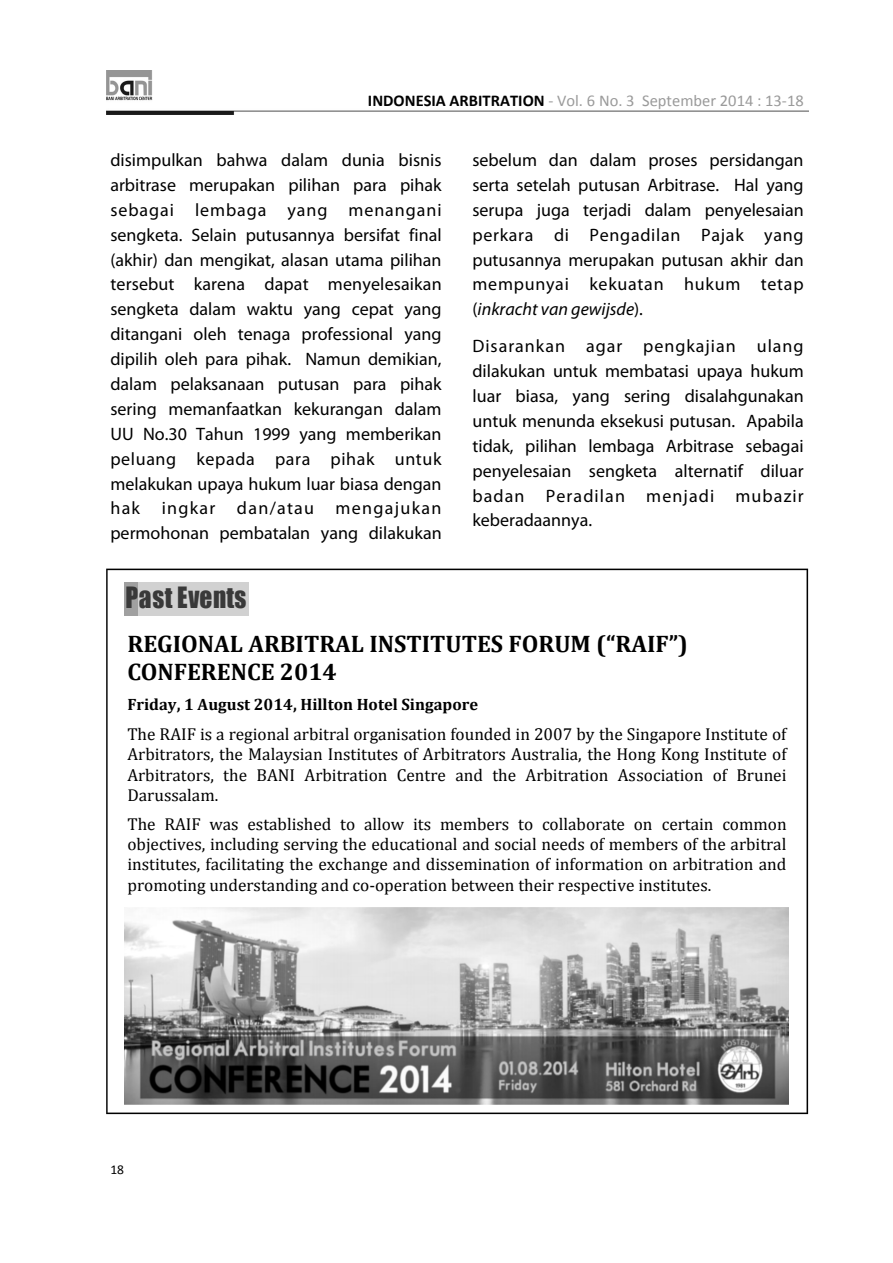
<style>
.page{position:relative;width:893px;height:1263px;background:#fff}
.page>*{position:absolute;margin:0;border:0;box-sizing:border-box;transform-origin:0 0}
.t1{font:27px "Impact";letter-spacing:.02em;color:#393939;scale:.94 1}
.t2{font:700 24px/28.2px "Cambria";color:#000}
.t3{font:18px/24.9px "Myriad Pro";letter-spacing:.005em;color:#000;text-align:justify}
.t4{font:17.25px/20.2px "Cambria";color:#000;text-align:justify}
.t5{font:16.5px "Calibri";color:#9a9a9a}
.t6{font:700 16.5px "Cambria";color:#000}
.t7{font:13.5px "Calibri";color:#000}
.s1{font-weight:700;color:#000}
.s2{font-style:italic}
</style>
<div class="page">
<img style="left:106px;top:71px;width:702px;height:44px">
<svg style="left:106px;top:569px;width:702px;height:545px"></svg>
<div style="left:124px;top:582px;width:15px;height:34px;background:#a0a0a0"></div>
<div style="left:139px;top:582px;width:110px;height:34px;background:#d1d1d1"></div>
<img style="left:124px;top:908px;width:664px;height:196px">
<p class="t5" style="left:368px;top:94px;width:437px"><span class="s1">INDONESIA ARBITRATION</span> ‐ Vol. 6 No. 3 September 2014 : 13‐18</p>
<p class="t3" style="left:110px;top:149px;width:333px">disimpulkan bahwa dalam dunia bisnis arbitrase merupakan pilihan para pihak sebagai lembaga yang menangani sengketa. Selain putusannya bersifat final (akhir) dan mengikat, alasan utama pilihan tersebut karena dapat menyelesaikan sengketa dalam waktu yang cepat yang ditangani oleh tenaga professional yang dipilih oleh para pihak. Namun demikian, dalam pelaksanaan putusan para pihak sering memanfaatkan kekurangan dalam UU No.30 Tahun 1999 yang memberikan peluang kepada para pihak untuk melakukan upaya hukum luar biasa dengan hak ingkar dan/atau mengajukan permohonan pembatalan yang dilakukan</p>
<p class="t3" style="left:472px;top:149px;width:333px">sebelum dan dalam proses persidangan serta setelah putusan Arbitrase. Hal yang serupa juga terjadi dalam penyelesaian perkara di Pengadilan Pajak yang putusannya merupakan putusan akhir dan mempunyai kekuatan hukum tetap (<span class="s2">inkracht van gewijsde</span>).</p>
<p class="t3" style="left:472px;top:335px;width:333px">Disarankan agar pengkajian ulang dilakukan untuk membatasi upaya hukum luar biasa, yang sering disalahgunakan untuk menunda eksekusi putusan. Apabila tidak, pilihan lembaga Arbitrase sebagai penyelesaian sengketa alternatif diluar badan Peradilan menjadi mubazir keberadaannya.</p>
<h1 class="t1" style="left:125px;top:581px;width:130px">Past Events</h1>
<h2 class="t2" style="left:127px;top:629px;width:562px">REGIONAL ARBITRAL INSTITUTES FORUM (“RAIF”)<br>CONFERENCE 2014</h2>
<p class="t6" style="left:127px;top:695px;width:352px">Friday, 1 August 2014, Hillton Hotel Singapore</p>
<p class="t4" style="left:127px;top:724px;width:660px">The RAIF is a regional arbitral organisation founded in 2007 by the Singapore Institute of Arbitrators, the Malaysian Institutes of Arbitrators Australia, the Hong Kong Institute of Arbitrators, the BANI Arbitration Centre and the Arbitration Association of Brunei Darussalam.</p>
<p class="t4" style="left:127px;top:814px;width:660px">The RAIF was established to allow its members to collaborate on certain common objectives, including serving the educational and social needs of members of the arbitral institutes, facilitating the exchange and dissemination of information on arbitration and promoting understanding and co‐operation between their respective institutes.</p>
<p class="t7" style="left:110px;top:1164px;width:15px">18</p>
</div>
